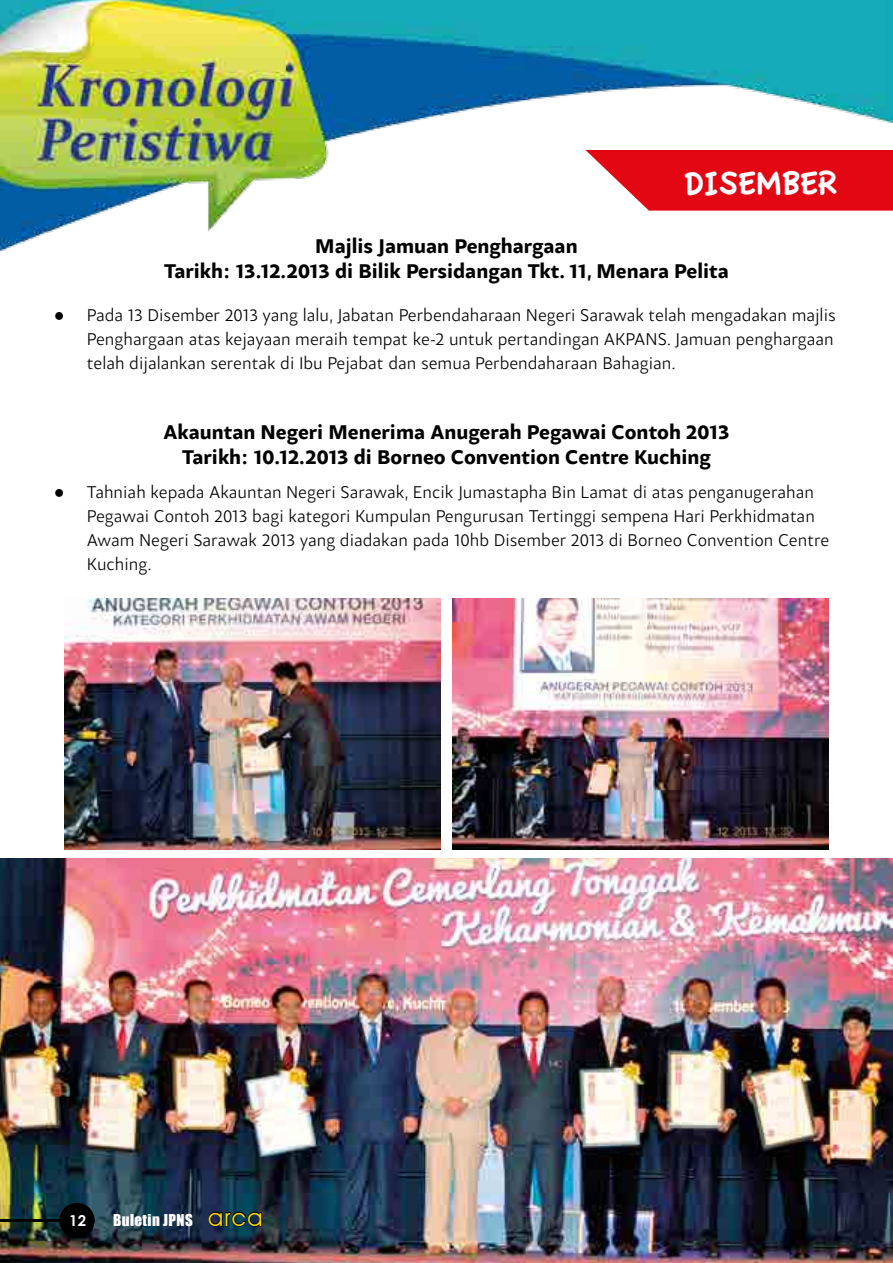
<style>
.page{position:relative;width:893px;height:1263px;background:#fff}
.page>*{position:absolute;margin:0;border:0;box-sizing:border-box;transform-origin:0 0}
.t1{font:36px "Apple Casual";color:#fff}
.t2{font:700 21px/25.2px "Samo Sans Pro";color:#000;text-align:center}
.t3{font:300 18px/24px "Samo Sans Pro";color:#000;text-align:justify}
.t4{font:15px "Impact";letter-spacing:.025em;color:#fff}
.t5{font:700 15px "Century Gothic";color:#fff}
.s1{font-family:"Franklin Gothic";font-weight:400}
.s2{font-family:"Avant Garde IT Cby BT";font-size:24px;color:#fd0}
</style>
<div class="page">
<img style="left:0;top:858px;width:893px;height:405px">
<svg style="left:207px;top:1210px;width:56px;height:17px"></svg>
<div style="left:59px;top:1203px;width:36px;height:35px;background:#000;border-radius:50%"></div>
<hr style="left:0;top:1219px;width:59px;height:3px;background:#000">
<img style="left:0;top:0;width:893px;height:252px">
<svg style="left:585px;top:150px;width:308px;height:61px;background:#e6222e"></svg>
<img style="left:453px;top:598px;width:376px;height:251px">
<img style="left:64px;top:598px;width:376px;height:251px">
<h1 class="t1" style="left:684px;top:163px;width:156px">DISEMBER</h1>
<p class="t2" style="left:164px;top:234px;width:566px">Majlis Jamuan Penghargaan<br>Tarikh: 13.12.2013 di Bilik Persidangan Tkt. 11, Menara Pelita</p>
<p class="t3" style="left:87px;top:303px;width:750px;text-indent:-33px"><span class="s1">●</span> Pada 13 Disember 2013 yang lalu, Jabatan Perbendaharaan Negeri Sarawak telah mengadakan majlis Penghargaan atas kejayaan meraih tempat ke-2 untuk pertandingan AKPANS. Jamuan penghargaan telah dijalankan serentak di Ibu Pejabat dan semua Perbendaharaan Bahagian.</p>
<p class="t2" style="left:163px;top:419px;width:567px">Akauntan Negeri Menerima Anugerah Pegawai Contoh 2013<br>Tarikh: 10.12.2013 di Borneo Convention Centre Kuching</p>
<p class="t3" style="left:87px;top:480px;width:744px;text-align:left;text-indent:-33px"><span class="s1">●</span> Tahniah kepada Akauntan Negeri Sarawak, Encik Jumastapha Bin Lamat di atas penganugerahan Pegawai Contoh 2013 bagi kategori Kumpulan Pengurusan Tertinggi sempena Hari Perkhidmatan Awam Negeri Sarawak 2013 yang diadakan pada 10hb Disember 2013 di Borneo Convention Centre Kuching.</p>
<p class="t5" style="left:69px;top:1211px;width:18px">12</p>
<p class="t4" style="left:113px;top:1210px;width:151px">Buletin JPNS <span class="s2">arca</span></p>
</div>
